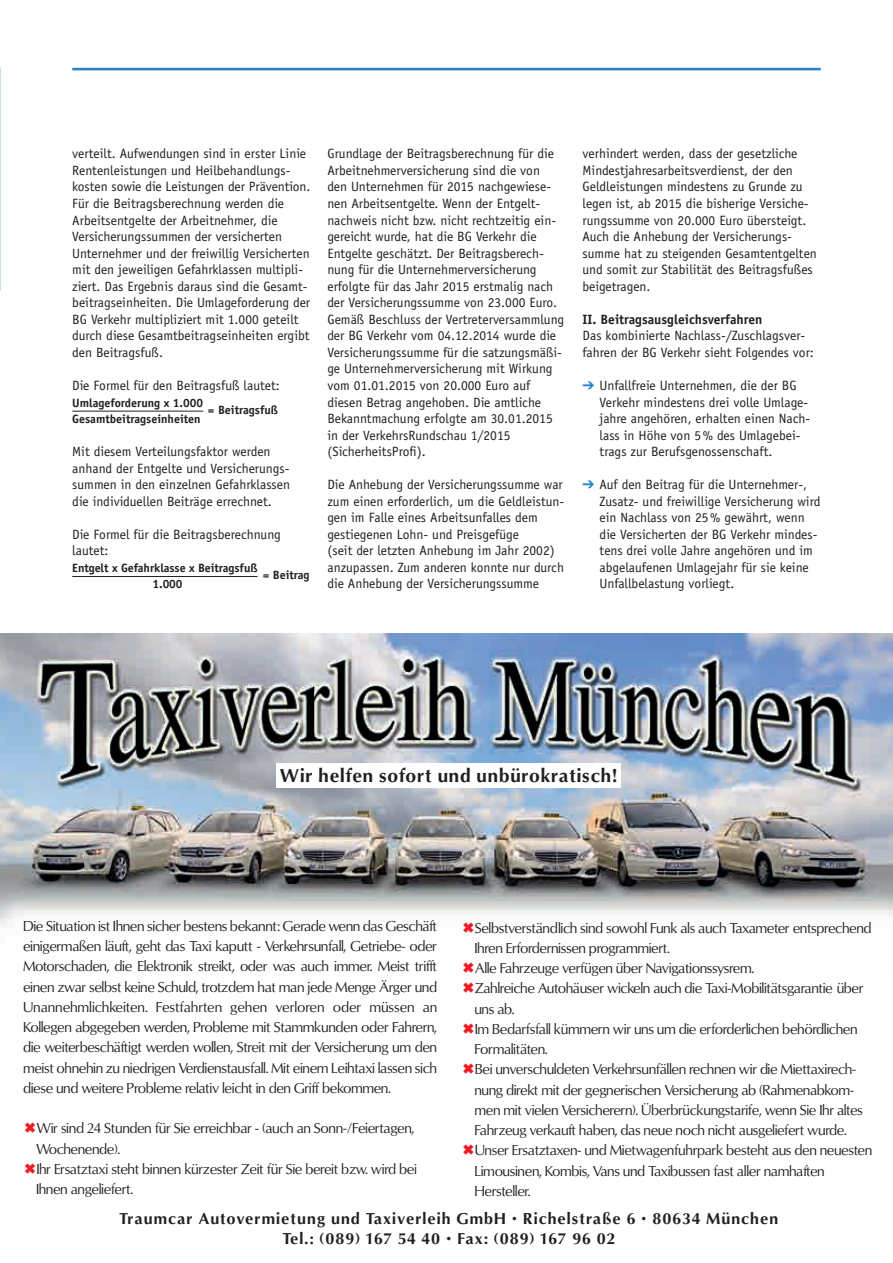
<style>
.page{position:relative;width:893px;height:1263px;background:#fff}
.page>*{position:absolute;margin:0;border:0;box-sizing:border-box;transform-origin:0 0}
.t1{font:19.5px "Sh October.Medium";letter-spacing:.075em;color:#231f20}
.t2{font:16.5px/19.8px "Sh October.Medium";letter-spacing:.1em;color:#231f20;text-align:center}
.t3{font:15px/20.2px "Sh October";letter-spacing:.015em;color:#231f20}
.t4{font:13.5px/16.5px "Officina Sans";color:#231f20}
.t5{font:700 13.5px "Officina Sans";color:#231f20}
.t6{font:700 12px/16.5px "Officina Sans";color:#231f20}
.s1{color:#2783c5}
</style>
<div class="page">
<hr style="left:72px;top:68px;width:749px;height:2px;background:#2783c5">
<hr style="left:72px;top:411px;width:131px;height:1px;background:#231f20">
<hr style="left:72px;top:576px;width:186px;height:1px;background:#231f20">
<img style="left:0;top:633px;width:893px;height:294px">
<svg style="left:463px;top:922px;width:11px;height:5px"></svg>
<p class="t4" style="left:72px;top:146px;width:240px">verteilt. Aufwendungen sind in erster Linie Rentenleistungen und Heilbehandlungs&shy;kosten sowie die Leistungen der Prävention.<br>Für die Beitragsberechnung werden die Arbeitsentgelte der Arbeitnehmer, die Versicherungssummen der versicherten Unternehmer und der freiwillig Versicherten mit den jeweiligen Gefahrklassen multipli&shy;ziert. Das Ergebnis daraus sind die Gesamt&shy;beitragseinheiten. Die Umlageforderung der BG Verkehr multipliziert mit 1.000 geteilt durch diese Gesamtbeitragseinheiten ergibt den Beitragsfuß.</p>
<p class="t4" style="left:72px;top:377px;width:209px">Die Formel für den Beitragsfuß lautet:</p>
<p class="t6" style="left:72px;top:394px;width:132px">Umlageforderung x 1.000<br>Gesamtbeitragseinheiten</p>
<p class="t6" style="left:208px;top:402px;width:72px">= Beitragsfuß</p>
<p class="t4" style="left:72px;top:443px;width:219px">Mit diesem Verteilungsfaktor werden anhand der Entgelte und Versicherungs&shy;summen in den einzelnen Gefahrklassen die individuellen Beiträge errechnet.</p>
<p class="t4" style="left:72px;top:526px;width:210px">Die Formel für die Beitragsberechnung lautet:</p>
<p class="t6" style="left:72px;top:559px;width:187px;text-align:center">Entgelt x Gefahrklasse x Beitragsfuß<br>1.000</p>
<p class="t6" style="left:263px;top:567px;width:48px">= Beitrag</p>
<p class="t4" style="left:327px;top:146px;width:238px">Grundlage der Beitragsberechnung für die Arbeitnehmerversicherung sind die von<br>den Unternehmen für 2015 nachgewiese&shy;nen Arbeitsentgelte. Wenn der Entgelt&shy;nachweis nicht bzw. nicht rechtzeitig ein&shy;gereicht wurde, hat die BG Verkehr die Entgelte geschätzt. Der Beitragsberech&shy;nung für die Unternehmerversicherung erfolgte für das Jahr 2015 erstmalig nach der Versicherungssumme von 23.000 Euro.<br>Gemäß Beschluss der Vertreterversammlung der BG Verkehr vom 04.12.2014 wurde die Versicherungssumme für die satzungsmäßi&shy;ge Unternehmerversicherung mit Wirkung vom 01.01.2015 von 20.000 Euro auf diesen Betrag angehoben. Die amtliche Bekanntmachung erfolgte am 30.01.2015 in der VerkehrsRundschau 1/2015 (SicherheitsProfi).</p>
<p class="t4" style="left:327px;top:476px;width:238px">Die Anhebung der Versicherungssumme war zum einen erforderlich, um die Geldleistun&shy;gen im Falle eines Arbeitsunfalles dem gestiegenen Lohn- und Preisgefüge<br>(seit der letzten Anhebung im Jahr 2002) anzupassen. Zum anderen konnte nur durch die Anhebung der Versicherungssumme</p>
<p class="t4" style="left:583px;top:146px;width:236px">verhindert werden, dass der gesetzliche Mindestjahresarbeitsverdienst, der den Geldleistungen mindestens zu Grunde zu legen ist, ab 2015 die bisherige Versiche&shy;rungssumme von 20.000 Euro übersteigt.<br>Auch die Anhebung der Versicherungs&shy;summe hat zu steigenden Gesamtentgelten und somit zur Stabilität des Beitragsfußes beigetragen.</p>
<p class="t5" style="left:583px;top:311px;width:181px">II. Beitragsausgleichsverfahren</p>
<p class="t4" style="left:583px;top:328px;width:233px">Das kombinierte Nachlass-/Zuschlagsver&shy;fahren der BG Verkehr sieht Folgendes vor:</p>
<p class="t4" style="left:600px;top:377px;width:212px;text-indent:-17px"><span class="s1">➔</span> Unfallfreie Unternehmen, die der BG Verkehr mindestens drei volle Umlage&shy;jahre angehören, erhalten einen Nach&shy;lass in Höhe von 5% des Umlagebei&shy;trags zur Berufsgenossenschaft.</p>
<p class="t4" style="left:600px;top:476px;width:222px;text-indent:-17px"><span class="s1">➔</span> Auf den Beitrag für die Unternehmer-, Zusatz- und freiwillige Versicherung wird ein Nachlass von 25% gewährt, wenn die Versicherten der BG Verkehr mindes&shy;tens drei volle Jahre angehören und im abgelaufenen Umlagejahr für sie keine Unfallbelastung vorliegt.</p>
<h1 class="t1" style="left:280px;top:766px;width:338px">Wir helfen sofort und unbürokratisch!</h1>
<p class="t3" style="left:23px;top:916px;width:415px;text-align:justify">Die Situation ist Ihnen sicher bestens bekannt: Gerade wenn das Geschäft einigermaßen läuft, geht das Taxi kaputt - Verkehrsunfall, Getriebe- oder Motorschaden, die Elektronik streikt, oder was auch immer. Meist trifft einen zwar selbst keine Schuld, trotzdem hat man jede Menge Ärger und Unannehmlichkeiten. Festfahrten gehen verloren oder müssen an Kollegen abgegeben werden, Probleme mit Stammkunden oder Fahrern, die weiterbeschäftigt werden wollen, Streit mit der Versicherung um den meist ohnehin zu niedrigen Verdienstausfall. Mit einem Leihtaxi lassen sich diese und weitere Probleme relativ leicht in den Griff bekommen.</p>
<p class="t3" style="left:36px;top:1118px;width:382px">Wir sind 24 Stunden für Sie erreichbar - (auch an Sonn-/Feiertagen, Wochenende).<br>Ihr Ersatztaxi steht binnen kürzester Zeit für Sie bereit bzw. wird bei Ihnen angeliefert.</p>
<p class="t2" style="left:120px;top:1209px;width:660px">Traumcar Autovermietung und Taxiverleih GmbH · Richelstraße 6 · 80634 München<br>Tel.: (089) 167 54 40 · Fax: (089) 167 96 02</p>
<p class="t3" style="left:475px;top:918px;width:399px">Selbstverständlich sind sowohl Funk als auch Taxameter entsprechend Ihren Erfordernissen programmiert.<br>Alle Fahrzeuge verfügen über Navigationssysrem.<br>Zahlreiche Autohäuser wickeln auch die Taxi-Mobilitätsgarantie über uns ab.<br>Im Bedarfsfall kümmern wir uns um die erforderlichen behördlichen Formalitäten.<br>Bei unverschuldeten Verkehrsunfällen rechnen wir die Miettaxirech&shy;nung direkt mit der gegnerischen Versicherung ab (Rahmenabkom&shy;men mit vielen Versicherern). Überbrückungstarife, wenn Sie Ihr altes Fahrzeug verkauft haben, das neue noch nicht ausgeliefert wurde.<br>Unser Ersatztaxen- und Mietwagenfuhrpark besteht aus den neuesten Limousinen, Kombis, Vans und Taxibussen fast aller namhaften Hersteller.</p>
</div>
